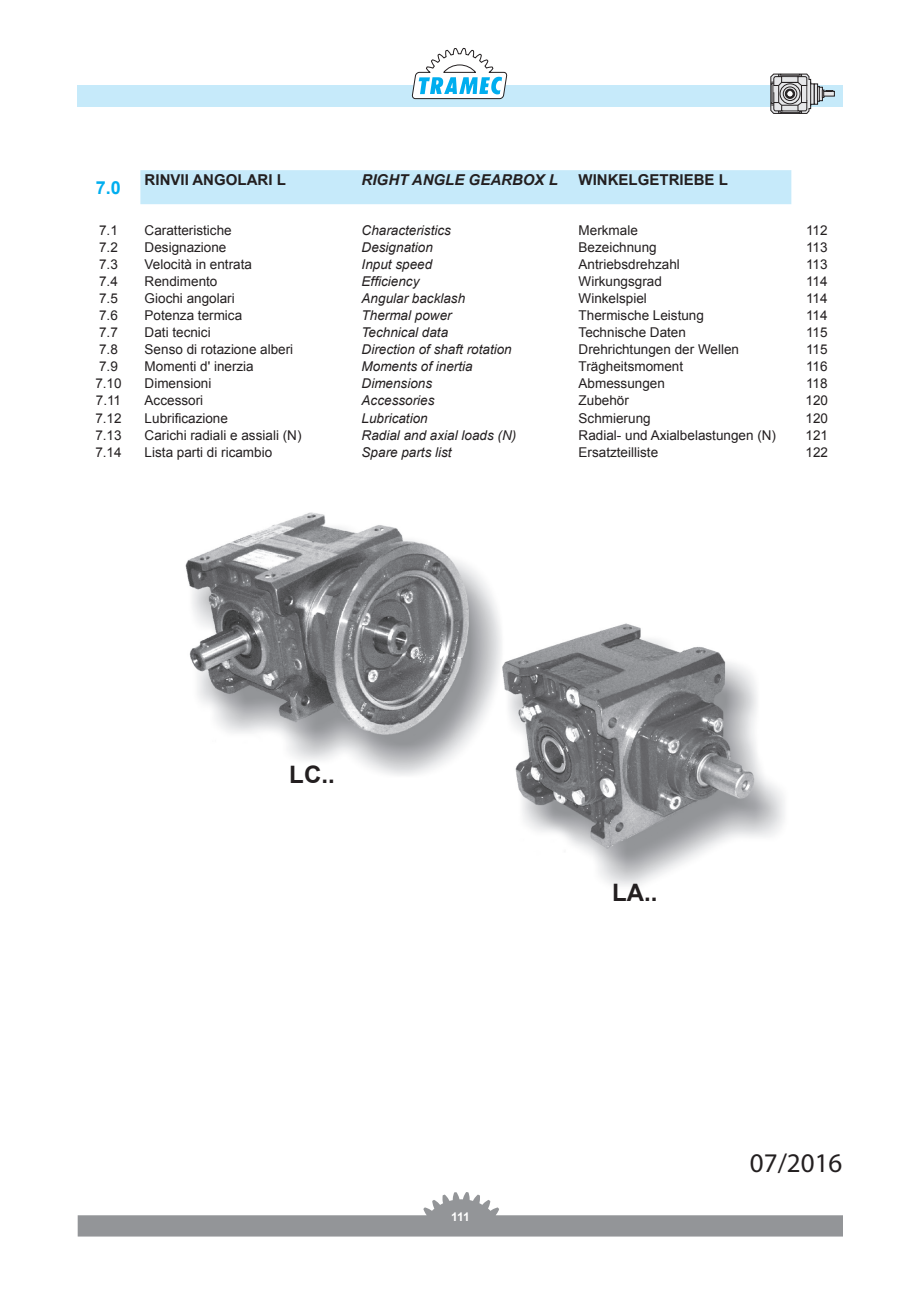
<style>
.page{position:relative;width:919px;height:1289px;background:#fff}
.page>*{position:absolute;margin:0;border:0;box-sizing:border-box;transform-origin:0 0}
.t1{font:27px "Myriad Pro";color:#231f20}
.t2{font:700 24px "Arial";color:#231f20}
.t3{font:700 18px "Arial";color:#00aeef}
.t4{font:700 15px "Arial";color:#231f20}
.t5{font:italic 700 15px "Arial";color:#231f20}
.t6{font:13.5px "Arial";color:#231f20}
.t7{font:italic 13.5px "Arial";color:#231f20}
.t8{font:700 12px "Arial";color:#fff}
</style>
<div class="page">
<div style="left:77px;top:85px;width:765px;height:21px;background:#c6eafa"></div>
<svg style="left:78px;top:1192px;width:764px;height:44px"></svg>
<svg style="left:412px;top:48px;width:95px;height:51px"></svg>
<svg style="left:770px;top:73px;width:64px;height:41px"></svg>
<div style="left:140px;top:170px;width:651px;height:34px;background:#c6eafa"></div>
<img style="left:185px;top:512px;width:599px;height:374px">
<h3 class="t3" style="left:96px;top:175px;width:27px">7.0</h3>
<p class="t4" style="left:145px;top:170px;width:143px">RINVII ANGOLARI L</p>
<p class="t5" style="left:361px;top:170px;width:198px">RIGHT ANGLE GEARBOX L</p>
<p class="t4" style="left:578px;top:170px;width:151px">WINKELGETRIEBE L</p>
<p class="t6" style="left:99px;top:222px;width:20px">7.1</p>
<p class="t6" style="left:145px;top:222px;width:89px">Caratteristiche</p>
<p class="t7" style="left:361px;top:222px;width:91px">Characteristics</p>
<p class="t6" style="left:578px;top:222px;width:61px">Merkmale</p>
<p class="t6" style="left:806px;top:222px;width:23px">112</p>
<p class="t6" style="left:99px;top:239px;width:20px">7.2</p>
<p class="t6" style="left:145px;top:239px;width:83px">Designazione</p>
<p class="t7" style="left:361px;top:239px;width:73px">Designation</p>
<p class="t6" style="left:578px;top:239px;width:80px">Bezeichnung</p>
<p class="t6" style="left:806px;top:239px;width:23px">113</p>
<p class="t6" style="left:99px;top:256px;width:20px">7.3</p>
<p class="t6" style="left:145px;top:256px;width:109px">Velocità in entrata</p>
<p class="t7" style="left:361px;top:256px;width:72px">Input speed</p>
<p class="t6" style="left:578px;top:256px;width:103px">Antriebsdrehzahl</p>
<p class="t6" style="left:806px;top:256px;width:23px">113</p>
<p class="t6" style="left:99px;top:273px;width:20px">7.4</p>
<p class="t6" style="left:145px;top:273px;width:74px">Rendimento</p>
<p class="t7" style="left:361px;top:273px;width:59px">Efficiency</p>
<p class="t6" style="left:578px;top:273px;width:85px">Wirkungsgrad</p>
<p class="t6" style="left:806px;top:273px;width:23px">114</p>
<p class="t6" style="left:99px;top:290px;width:20px">7.5</p>
<p class="t6" style="left:145px;top:290px;width:92px">Giochi angolari</p>
<p class="t7" style="left:361px;top:290px;width:105px">Angular backlash</p>
<p class="t6" style="left:578px;top:290px;width:70px">Winkelspiel</p>
<p class="t6" style="left:806px;top:290px;width:23px">114</p>
<p class="t6" style="left:99px;top:307px;width:20px">7.6</p>
<p class="t6" style="left:145px;top:307px;width:99px">Potenza termica</p>
<p class="t7" style="left:361px;top:307px;width:92px">Thermal power</p>
<p class="t6" style="left:578px;top:307px;width:127px">Thermische Leistung</p>
<p class="t6" style="left:806px;top:307px;width:23px">114</p>
<p class="t6" style="left:99px;top:324px;width:20px">7.7</p>
<p class="t6" style="left:145px;top:324px;width:68px">Dati tecnici</p>
<p class="t7" style="left:361px;top:324px;width:88px">Technical data</p>
<p class="t6" style="left:578px;top:324px;width:109px">Technische Daten</p>
<p class="t6" style="left:806px;top:324px;width:23px">115</p>
<p class="t6" style="left:99px;top:341px;width:20px">7.8</p>
<p class="t6" style="left:145px;top:341px;width:150px">Senso di rotazione alberi</p>
<p class="t7" style="left:361px;top:341px;width:152px">Direction of shaft rotation</p>
<p class="t6" style="left:578px;top:341px;width:162px">Drehrichtungen der Wellen</p>
<p class="t6" style="left:806px;top:341px;width:23px">115</p>
<p class="t6" style="left:99px;top:358px;width:20px">7.9</p>
<p class="t6" style="left:145px;top:358px;width:111px">Momenti d' inerzia</p>
<p class="t7" style="left:361px;top:358px;width:113px">Moments of inertia</p>
<p class="t6" style="left:578px;top:358px;width:106px">Trägheitsmoment</p>
<p class="t6" style="left:806px;top:358px;width:23px">116</p>
<p class="t6" style="left:95px;top:375px;width:28px">7.10</p>
<p class="t6" style="left:145px;top:375px;width:68px">Dimensioni</p>
<p class="t7" style="left:361px;top:375px;width:72px">Dimensions</p>
<p class="t6" style="left:578px;top:375px;width:88px">Abmessungen</p>
<p class="t6" style="left:806px;top:375px;width:23px">118</p>
<p class="t6" style="left:96px;top:392px;width:27px">7.11</p>
<p class="t6" style="left:145px;top:392px;width:60px">Accessori</p>
<p class="t7" style="left:361px;top:392px;width:74px">Accessories</p>
<p class="t6" style="left:578px;top:392px;width:52px">Zubehör</p>
<p class="t6" style="left:805px;top:392px;width:24px">120</p>
<p class="t6" style="left:95px;top:409px;width:28px">7.12</p>
<p class="t6" style="left:145px;top:409px;width:85px">Lubrificazione</p>
<p class="t7" style="left:361px;top:409px;width:68px">Lubrication</p>
<p class="t6" style="left:578px;top:409px;width:74px">Schmierung</p>
<p class="t6" style="left:805px;top:409px;width:24px">120</p>
<p class="t6" style="left:95px;top:426px;width:28px">7.13</p>
<p class="t6" style="left:145px;top:426px;width:158px">Carichi radiali e assiali (N)</p>
<p class="t7" style="left:361px;top:426px;width:156px">Radial and axial loads (N)</p>
<p class="t6" style="left:578px;top:426px;width:199px">Radial- und Axialbelastungen (N)</p>
<p class="t6" style="left:805px;top:426px;width:24px">121</p>
<p class="t6" style="left:95px;top:443px;width:28px">7.14</p>
<p class="t6" style="left:145px;top:443px;width:129px">Lista parti di ricambio</p>
<p class="t7" style="left:361px;top:443px;width:92px">Spare parts list</p>
<p class="t6" style="left:578px;top:443px;width:81px">Ersatzteilliste</p>
<p class="t6" style="left:805px;top:443px;width:24px">122</p>
<h2 class="t2" style="left:289px;top:758px;width:47px">LC..</h2>
<p class="t8" style="left:451px;top:1208px;width:20px">111</p>
<h2 class="t2" style="left:612px;top:876px;width:47px">LA..</h2>
<h1 class="t1" style="left:750px;top:1145px;width:94px">07/2016</h1>
</div>
